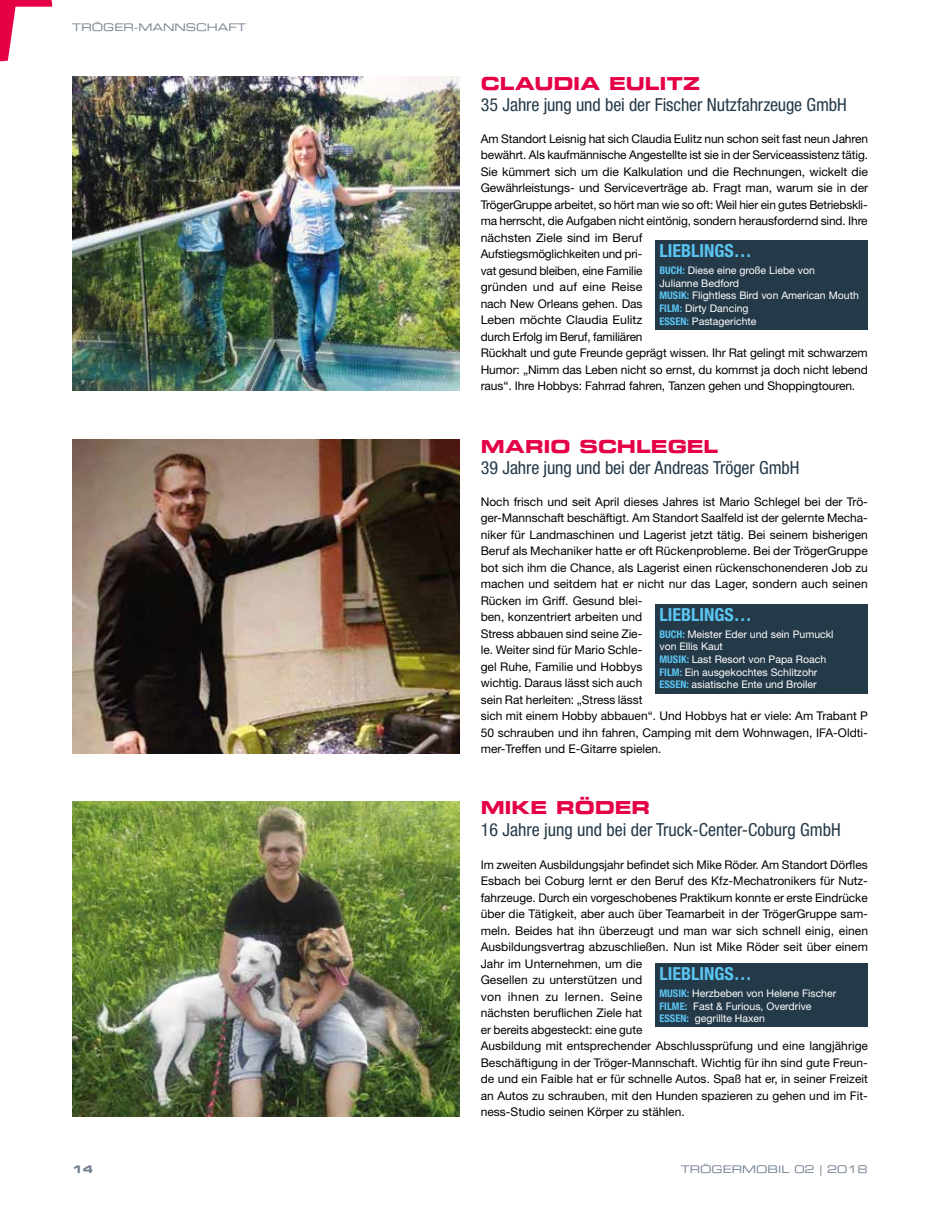
<style>
.page{position:relative;width:936px;height:1212px;background:#fff}
.page>*{position:absolute;margin:0;border:0;box-sizing:border-box;transform-origin:0 0}
.t1{font:condensed 18px "Helvetica Neue LT Std";color:#253a49}
.t2{font:18px "Eurostile LT Bold Extended Two";letter-spacing:-.005em;color:#e50046}
.t3{font:700 condensed 18px "Helvetica Neue LT Std";color:#5bc5f2}
.t4{font:12px/16.5px "Helvetica Neue LT Std";color:#000}
.t5{font:10.5px/12.6px "Helvetica Neue LT Std";color:#fff}
.t6{font:10.5px "Eurostile LT Extended Two";color:#707e8e}
.t7{font:10.5px "Eurostile LT Bold Extended Two";color:#707e8e}
.s1{font-weight:700;font-stretch:condensed;color:#5bc5f2}
</style>
<div class="page">
<img style="left:72px;top:77px;width:387px;height:313px">
<img style="left:72px;top:440px;width:387px;height:313px">
<img style="left:72px;top:801px;width:387px;height:315px">
<div style="left:655px;top:240px;width:212px;height:90px;background:#253a49"></div>
<div style="left:655px;top:604px;width:212px;height:89px;background:#253a49"></div>
<div style="left:655px;top:963px;width:212px;height:64px;background:#253a49"></div>
<svg style="left:0;top:0;width:52px;height:61px"></svg>
<p class="t6" style="left:72px;top:20px;width:175px">TRÖGER-MANNSCHAFT</p>
<h1 class="t2" style="left:480px;top:70px;width:221px">CLAUDIA EULITZ</h1>
<h1 class="t1" style="left:480px;top:94px;width:368px">35 Jahre jung und bei der Fischer Nutzfahrzeuge GmbH</h1>
<p class="t4" style="left:480px;top:130px;width:389px">Am Standort Leisnig hat sich Claudia Eulitz nun schon seit fast neun Jahren bewährt. Als kaufmännische Angestellte ist sie in der Serviceassistenz tätig.<br>Sie kümmert sich um die Kalkulation und die Rechnungen, wickelt die Gewährleistungs- und Serviceverträge ab. Fragt man, warum sie in der TrögerGruppe arbeitet, so hört man wie so oft: Weil hier ein gutes Betriebskli&shy;ma herrscht, die Aufgaben nicht eintönig, sondern herausfordernd sind. Ihre nächsten Ziele sind im Beruf<br>Aufstiegsmöglichkeiten und pri-<br>vat gesund bleiben, eine Familie<br>gründen und auf eine Reise<br>nach New Orleans gehen. Das<br>Leben möchte Claudia Eulitz<br>durch Erfolg im Beruf, familiären<br>Rückhalt und gute Freunde geprägt wissen. Ihr Rat gelingt mit schwarzem Humor: „Nimm das Leben nicht so ernst, du kommst ja doch nicht lebend raus“. Ihre Hobbys: Fahrrad fahren, Tanzen gehen und Shoppingtouren.</p>
<h1 class="t3" style="left:659px;top:240px;width:94px">LIEBLINGS…</h1>
<p class="t5" style="left:659px;top:264px;width:201px"><span class="s1">BUCH:</span> Diese eine große Liebe von<br>Julianne Bedford<br><span class="s1">MUSIK:</span> Flightless Bird von American Mouth<br><span class="s1">FILM:</span> Dirty Dancing<br><span class="s1">ESSEN:</span> Pastagerichte</p>
<h1 class="t2" style="left:480px;top:433px;width:239px">MARIO SCHLEGEL</h1>
<h1 class="t1" style="left:480px;top:457px;width:320px">39 Jahre jung und bei der Andreas Tröger GmbH</h1>
<p class="t4" style="left:480px;top:493px;width:388px">Noch frisch und seit April dieses Jahres ist Mario Schlegel bei der Trö&shy;ger-Mannschaft beschäftigt. Am Standort Saalfeld ist der gelernte Mecha&shy;niker für Landmaschinen und Lagerist jetzt tätig. Bei seinem bisherigen Beruf als Mechaniker hatte er oft Rückenprobleme. Bei der TrögerGruppe bot sich ihm die Chance, als Lagerist einen rückenschonenderen Job zu machen und seitdem hat er nicht nur das Lager, sondern auch seinen Rücken im Griff. Gesund blei-<br>ben, konzentriert arbeiten und<br>Stress abbauen sind seine Zie-<br>le. Weiter sind für Mario Schle-<br>gel Ruhe, Familie und Hobbys<br>wichtig. Daraus lässt sich auch<br>sein Rat herleiten: „Stress lässt<br>sich mit einem Hobby abbauen“. Und Hobbys hat er viele: Am Trabant P 50 schrauben und ihn fahren, Camping mit dem Wohnwagen, IFA-Oldti&shy;mer-Treffen und E-Gitarre spielen.</p>
<h1 class="t3" style="left:659px;top:604px;width:94px">LIEBLINGS…</h1>
<p class="t5" style="left:659px;top:628px;width:176px"><span class="s1">BUCH:</span> Meister Eder und sein Pumuckl von Ellis Kaut<br><span class="s1">MUSIK:</span> Last Resort von Papa Roach<br><span class="s1">FILM:</span> Ein ausgekochtes Schlitzohr<br><span class="s1">ESSEN:</span> asiatische Ente und Broiler</p>
<h1 class="t2" style="left:480px;top:795px;width:171px">MIKE RÖDER</h1>
<h1 class="t1" style="left:480px;top:819px;width:361px">16 Jahre jung und bei der Truck-Center-Coburg GmbH</h1>
<p class="t4" style="left:480px;top:856px;width:389px">Im zweiten Ausbildungsjahr befindet sich Mike Röder. Am Standort Dörfles Esbach bei Coburg lernt er den Beruf des Kfz-Mechatronikers für Nutz&shy;fahrzeuge. Durch ein vorgeschobenes Praktikum konnte er erste Eindrücke über die Tätigkeit, aber auch über Teamarbeit in der TrögerGruppe sam&shy;meln. Beides hat ihn überzeugt und man war sich schnell einig, einen Ausbildungsvertrag abzuschließen. Nun ist Mike Röder seit über einem Jahr im Unternehmen, um die<br>Gesellen zu unterstützen und<br>von ihnen zu lernen. Seine<br>nächsten beruflichen Ziele hat<br>er bereits abgesteckt: eine gute<br>Ausbildung mit entsprechender Abschlussprüfung und eine langjährige Beschäftigung in der Tröger-Mannschaft. Wichtig für ihn sind gute Freun&shy;de und ein Faible hat er für schnelle Autos. Spaß hat er, in seiner Freizeit an Autos zu schrauben, mit den Hunden spazieren zu gehen und im Fit&shy;ness-Studio seinen Körper zu stählen.</p>
<h1 class="t3" style="left:659px;top:963px;width:94px">LIEBLINGS…</h1>
<p class="t5" style="left:659px;top:987px;width:178px"><span class="s1">MUSIK:</span> Herzbeben von Helene Fischer<br><span class="s1">FILME:</span> Fast &amp; Furious, Overdrive<br><span class="s1">ESSEN:</span> gegrillte Haxen</p>
<p class="t7" style="left:72px;top:1161px;width:22px">14</p>
<p class="t6" style="left:680px;top:1162px;width:188px">TRÖGERMOBIL 02 | 2018</p>
</div>
